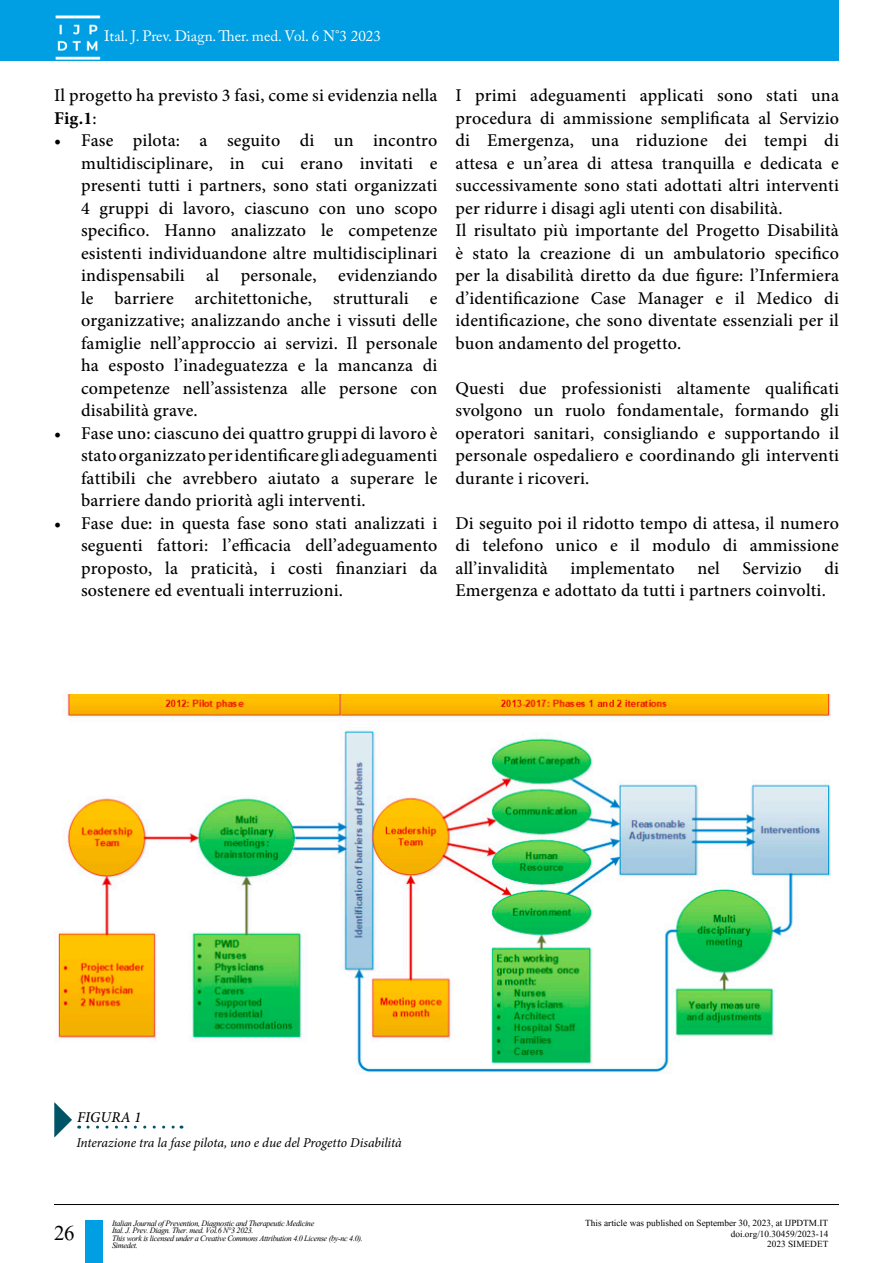
<style>
.page{position:relative;width:893px;height:1263px;background:#fff}
.page>*{position:absolute;margin:0;border:0;box-sizing:border-box;transform-origin:0 0}
.t1{font:27px "Kokila";color:#000}
.t2{font:500 18px/22.5px "Minion Pro";letter-spacing:.01em;color:#000;text-align:justify}
.t3{font:15px "Adobe Caslon Pro";color:#fff}
.t4{font:italic 500 15px "Minion Pro";letter-spacing:.005em;color:#000}
.t5{font:italic 13.5px "Minion Pro";letter-spacing:-.005em;color:#000}
.t6{font:12px "Kokila";color:#000}
.t7{font:italic 10.5px/7.5px "Kokila";letter-spacing:-.03em;color:#000}
.s1{font-weight:700}
</style>
<div class="page">
<div style="left:0;top:0;width:839px;height:61px;background:#009ee3"></div>
<img style="left:55px;top:15px;width:46px;height:45px">
<hr style="left:54px;top:1204px;width:785px;height:1px;background:#000">
<div style="left:85px;top:1220px;width:18px;height:43px;background:#009ee3"></div>
<svg style="left:88px;top:1125px;width:94px;height:3px"></svg>
<svg style="left:54px;top:1102px;width:18px;height:36px"></svg>
<img style="left:54px;top:694px;width:777px;height:380px">
<p class="t3" style="left:104px;top:27px;width:278px">Ital. J. Prev. Diagn. Ther. med. Vol. 6 N°3 2023</p>
<p class="t2" style="left:54px;top:84px;width:385px">Il progetto ha previsto 3 fasi, come si evidenzia nella<br><span class="s1">Fig.1</span>:</p>
<p class="t2" style="left:81px;top:129px;width:358px;text-indent:-27px">• Fase pilota: a seguito di un incontro multidisciplinare, in cui erano invitati e presenti tutti i partners, sono stati organizzati 4 gruppi di lavoro, ciascuno con uno scopo specifico. Hanno analizzato le competenze esistenti individuandone altre multidisciplinari indispensabili al personale, evidenziando le barriere architettoniche, strutturali e organizzative; analizzando anche i vissuti delle famiglie nell’approccio ai servizi. Il personale ha esposto l’inadeguatezza e la mancanza di competenze nell’assistenza alle persone con disabilità grave.</p>
<p class="t2" style="left:81px;top:422px;width:358px;text-indent:-27px">• Fase uno: ciascuno dei quattro gruppi di lavoro è stato organizzato per identificare gli adeguamenti fattibili che avrebbero aiutato a superare le barriere dando priorità agli interventi.</p>
<p class="t2" style="left:81px;top:512px;width:358px;text-indent:-27px">• Fase due: in questa fase sono stati analizzati i seguenti fattori: l’efficacia dell’adeguamento proposto, la praticità, i costi finanziari da sostenere ed eventuali interruzioni.</p>
<p class="t2" style="left:455px;top:84px;width:385px">I primi adeguamenti applicati sono stati una procedura di ammissione semplificata al Servizio di Emergenza, una riduzione dei tempi di attesa e un’area di attesa tranquilla e dedicata e successivamente sono stati adottati altri interventi per ridurre i disagi agli utenti con disabilità.</p>
<p class="t2" style="left:455px;top:219px;width:385px">Il risultato più importante del Progetto Disabilità è stato la creazione di un ambulatorio specifico per la disabilità diretto da due figure: l’Infermiera d’identificazione Case Manager e il Medico di identificazione, che sono diventate essenziali per il buon andamento del progetto.</p>
<p class="t2" style="left:455px;top:377px;width:385px">Questi due professionisti altamente qualificati svolgono un ruolo fondamentale, formando gli operatori sanitari, consigliando e supportando il personale ospedaliero e coordinando gli interventi durante i ricoveri.</p>
<p class="t2" style="left:455px;top:512px;width:385px">Di seguito poi il ridotto tempo di attesa, il numero di telefono unico e il modulo di ammissione all’invalidità</p>
<p class="t2" style="left:455px;top:557px;width:385px;text-indent:369px">di<br>Emergenza e adottato da tutti i partners coinvolti.</p>
<p class="t2" style="left:570px;top:557px;width:106px">implementato</p>
<p class="t2" style="left:697px;top:557px;width:24px">nel</p>
<p class="t2" style="left:742px;top:557px;width:61px">Servizio</p>
<p class="t4" style="left:77px;top:1107px;width:66px">FIGURA 1</p>
<p class="t5" style="left:77px;top:1134px;width:327px">Interazione tra la fase pilota, uno e due del Progetto Disabilità</p>
<h1 class="t1" style="left:54px;top:1217px;width:22px">26</h1>
<p class="t7" style="left:112px;top:1219px;width:252px">Italian Journal of Prevention, Diagnostic and Therapeutic Medicine<br>Ital. J. Prev. Diagn. Ther. med. Vol.6 N°3 2023.<br>This work is licensed under a Creative Commons Attribution 4.0 License (by-nc 4.0).<br>Simedet.</p>
<p class="t6" style="left:585px;top:1216px;width:244px">This article was published on September 30, 2023, at IJPDTM.IT</p>
<p class="t6" style="left:731px;top:1226px;width:99px">doi.org/10.30459/2023-14</p>
<p class="t6" style="left:767px;top:1237px;width:63px">2023 SIMEDET</p>
</div>
